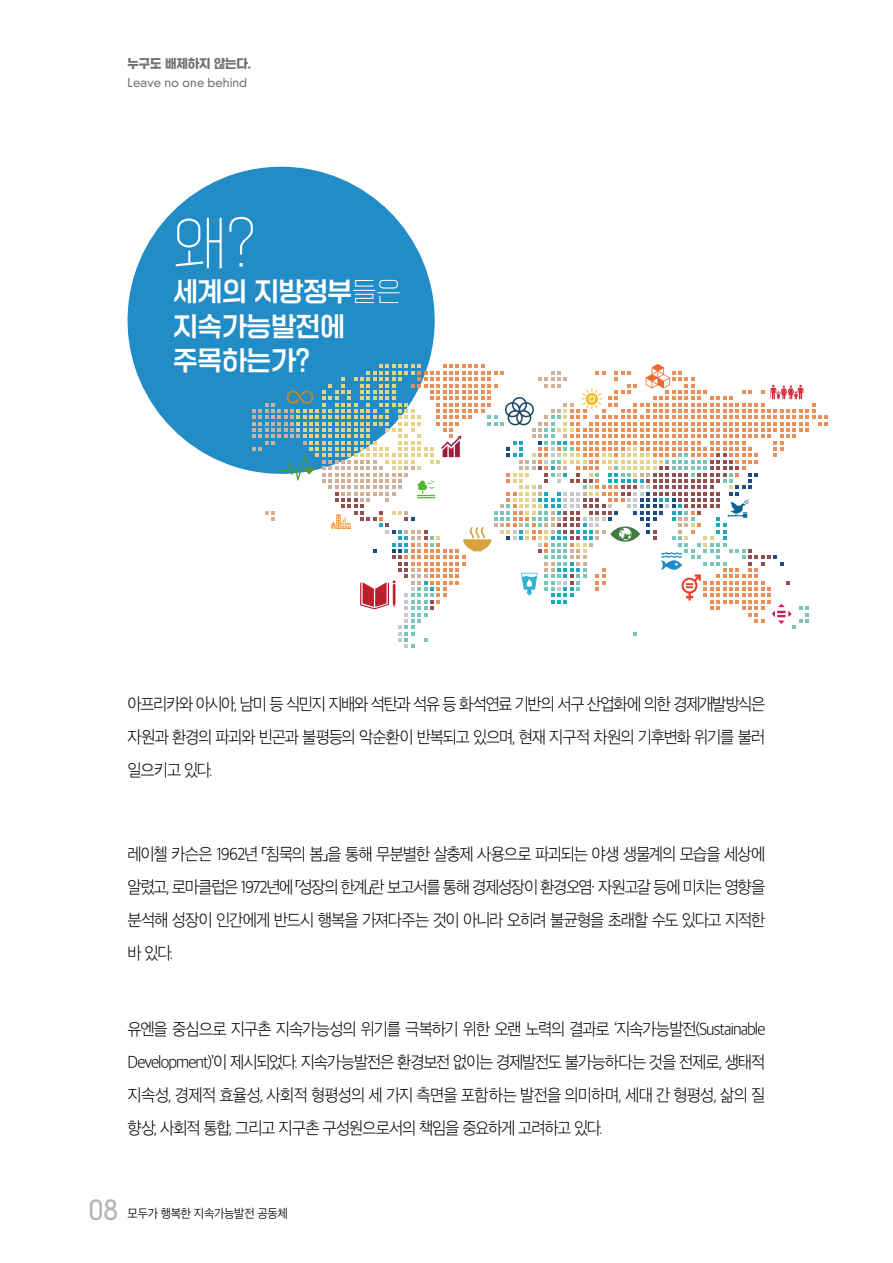
<style>
.page{position:relative;width:893px;height:1263px;background:#fff}
.page>*{position:absolute;margin:0;border:0;box-sizing:border-box;transform-origin:0 0}
.t1{font:55.8px "SD Gyeokdong G202 Ul";color:#fff;scale:.94 1}
.t2{font:300 27.9px "DIN Neuzeit Grotesk Std";color:#b3b3b4}
.t3{font:26.1px/34.3px "SD Gyeokdong G205 Bd";color:#fff;scale:.94 1}
.t4{font:16.5px/33px "SD Gothic Neoa b Ult Lt";letter-spacing:-.075em;color:#000;text-align:justify;scale:.94 1}
.t5{font:300 12px "DIN Neuzeit Grotesk Std";color:#727171}
.t6{font:12px "SD Gothic Neoa c Lt";letter-spacing:-.025em;color:#000;scale:.94 1}
.t7{font:12px "SD Gyeokdong G206 Hv";letter-spacing:.005em;color:#727171;scale:.94 1}
.s1{font-family:"SD Gyeokdong G202 Ul"}
</style>
<div class="page">
<div style="left:128px;top:167px;width:307px;height:307px;background:#218cc5;border-radius:50%"></div>
<svg style="left:252px;top:364px;width:576px;height:284px"></svg>
<p class="t7" style="left:128px;top:58px;width:134px">누구도 배제하지 않는다.</p>
<p class="t5" style="left:128px;top:75px;width:121px">Leave no one behind</p>
<h1 class="t1" style="left:173px;top:215px;width:89px">왜?</h1>
<h3 class="t3" style="left:173px;top:276px;width:244px">세계의 지방정부<span class="s1">들은 </span>지속가능발전에 주목하는가?</h3>
<p class="t4" style="left:128px;top:688px;width:680px">아프리카와 아시아, 남미 등 식민지 지배와 석탄과 석유 등 화석연료 기반의 서구 산업화에 의한 경제개발방식은 자원과 환경의 파괴와 빈곤과 불평등의 악순환이 반복되고 있으며, 현재 지구적 차원의 기후변화 위기를 불러 일으키고 있다.</p>
<p class="t4" style="left:128px;top:837px;width:680px">레이첼 카슨은 1962년 「침묵의 봄」을 통해 무분별한 살충제 사용으로 파괴되는 야생 생물계의 모습을 세상에 알렸고, 로마클럽은 1972년에 「성장의 한계」란 보고서를 통해 경제성장이 환경오염· 자원고갈 등에 미치는 영향을 분석해 성장이 인간에게 반드시 행복을 가져다주는 것이 아니라 오히려 불균형을 초래할 수도 있다고 지적한 바 있다.</p>
<p class="t4" style="left:128px;top:1012px;width:680px">유엔을 중심으로 지구촌 지속가능성의 위기를 극복하기 위한 오랜 노력의 결과로 ‘지속가능발전(Sustainable Development)’이 제시되었다. 지속가능발전은 환경보전 없이는 경제발전도 불가능하다는 것을 전제로, 생태적 지속성, 경제적 효율성, 사회적 형평성의 세 가지 측면을 포함하는 발전을 의미하며, 세대 간 형평성, 삶의 질 향상, 사회적 통합, 그리고 지구촌 구성원으로서의 책임을 중요하게 고려하고 있다.</p>
<h2 class="t2" style="left:89px;top:1193px;width:31px">08</h2>
<p class="t6" style="left:128px;top:1208px;width:172px">모두가 행복한 지속가능발전 공동체</p>
</div>
